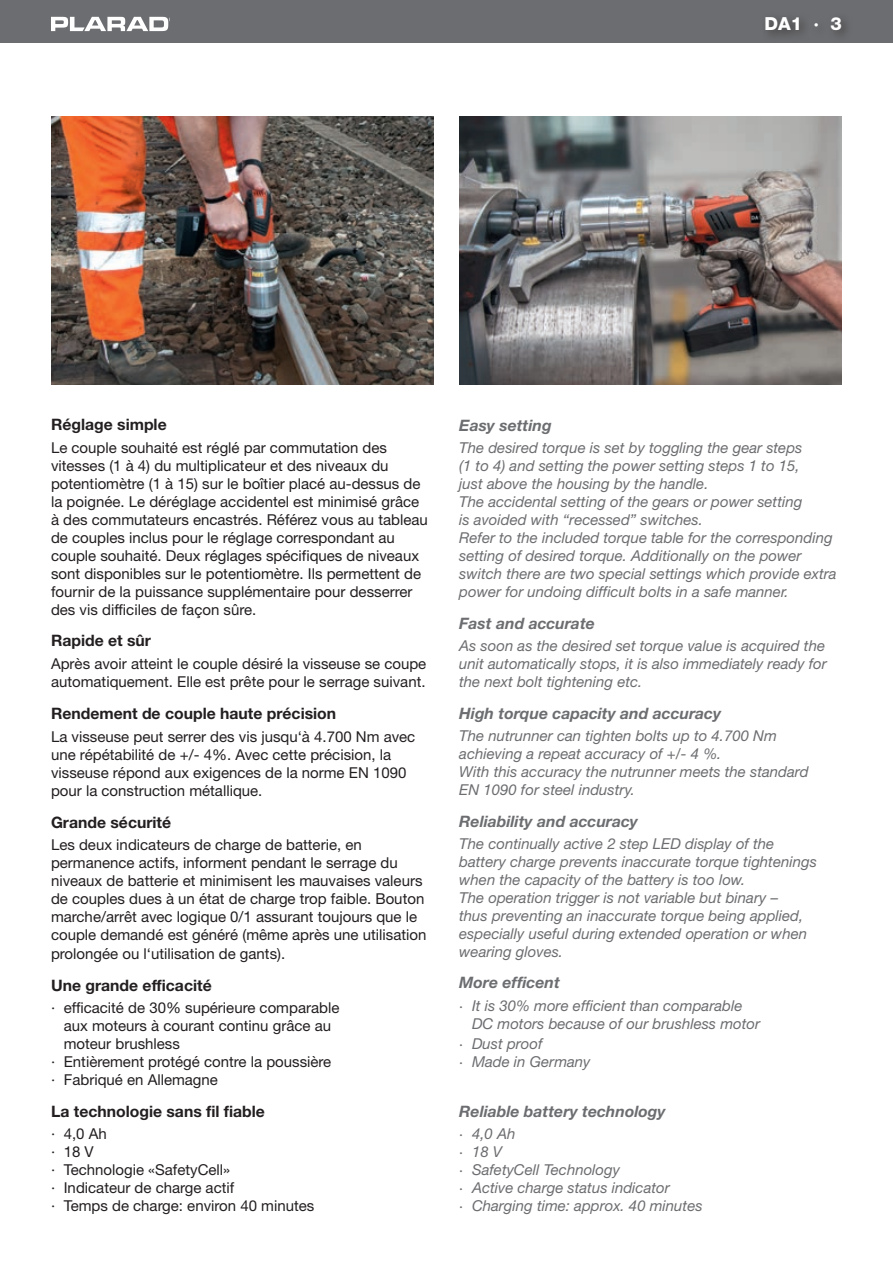
<style>
.page{position:relative;width:893px;height:1263px;background:#fff}
.page>*{position:absolute;margin:0;border:0;box-sizing:border-box;transform-origin:0 0}
.t1{font:800 18px "Helvetica Neue";color:#fff}
.t2{font:700 15.75px "Helvetica Neue";color:#231f20}
.t3{font:italic 700 15.75px "Helvetica Neue";color:#6c6d70}
.t4{font:15px/18px "Helvetica Neue";color:#231f20}
.t5{font:italic 15px/18px "Helvetica Neue";color:#6c6d70}
</style>
<div class="page">
<div style="left:0;top:0;width:893px;height:43px;background:#6c6d70"></div>
<div style="left:760px;top:11px;width:93px;height:32px;background:#231f20;opacity:.6"></div>
<svg style="left:51px;top:17px;width:117px;height:14px"></svg>
<img style="left:459px;top:117px;width:383px;height:268px">
<img style="left:51px;top:117px;width:383px;height:268px">
<p class="t1" style="left:765px;top:13px;width:79px">DA1 · 3</p>
<p class="t2" style="left:51px;top:415px;width:117px">Réglage simple</p>
<p class="t4" style="left:51px;top:438px;width:378px">Le couple souhaité est réglé par commutation des vitesses (1 à 4) du multiplicateur et des niveaux du potentiomètre (1 à 15) sur le boîtier placé au-dessus de la poignée. Le déréglage accidentel est minimisé grâce à des commutateurs encastrés. Référez vous au tableau de couples inclus pour le réglage correspondant au couple souhaité. Deux réglages spécifiques de niveaux sont disponibles sur le potentiomètre. Ils permettent de fournir de la puissance supplémentaire pour desserrer des vis difficiles de façon sûre.</p>
<p class="t2" style="left:51px;top:631px;width:102px">Rapide et sûr</p>
<p class="t4" style="left:51px;top:654px;width:377px">Après avoir atteint le couple désiré la visseuse se coupe automatiquement. Elle est prête pour le serrage suivant.</p>
<p class="t2" style="left:51px;top:704px;width:287px">Rendement de couple haute précision</p>
<p class="t4" style="left:51px;top:727px;width:366px">La visseuse peut serrer des vis jusqu‘à 4.700 Nm avec une répétabilité de +/- 4%. Avec cette précision, la visseuse répond aux exigences de la norme EN 1090 pour la construction métallique.</p>
<p class="t2" style="left:51px;top:813px;width:122px">Grande sécurité</p>
<p class="t4" style="left:51px;top:836px;width:377px">Les deux indicateurs de charge de batterie, en permanence actifs, informent pendant le serrage du niveaux de batterie et minimisent les mauvaises valeurs de couples dues à un état de charge trop faible. Bouton marche/arrêt avec logique 0/1 assurant toujours que le couple demandé est généré (même après une utilisation prolongée ou l‘utilisation de gants).</p>
<p class="t2" style="left:51px;top:976px;width:162px">Une grande efficacité</p>
<p class="t4" style="left:51px;top:999px;width:290px">· efficacité de 30% supérieure comparable</p>
<p class="t4" style="left:64px;top:1017px;width:269px">aux moteurs à courant continu grâce au</p>
<p class="t4" style="left:64px;top:1035px;width:118px">moteur brushless</p>
<p class="t4" style="left:51px;top:1053px;width:282px">· Entièrement protégé contre la poussière</p>
<p class="t4" style="left:51px;top:1071px;width:168px">· Fabriqué en Allemagne</p>
<p class="t2" style="left:51px;top:1102px;width:215px">La technologie sans fil fiable</p>
<p class="t4" style="left:51px;top:1125px;width:265px">· 4,0 Ah<br>· 18 V<br>· Technologie «SafetyCell»<br>· Indicateur de charge actif<br>· Temps de charge: environ 40 minutes</p>
<p class="t3" style="left:459px;top:415px;width:94px">Easy setting</p>
<p class="t5" style="left:459px;top:438px;width:379px">The desired torque is set by toggling the gear steps<br>(1 to 4) and setting the power setting steps 1 to 15,<br>just above the housing by the handle.<br>The accidental setting of the gears or power setting<br>is avoided with “recessed” switches.<br>Refer to the included torque table for the corresponding setting of desired torque. Additionally on the power switch there are two special settings which provide extra power for undoing difficult bolts in a safe manner.</p>
<p class="t3" style="left:459px;top:613px;width:137px">Fast and accurate</p>
<p class="t5" style="left:459px;top:636px;width:369px">As soon as the desired set torque value is acquired the unit automatically stops, it is also immediately ready for the next bolt tightening etc.</p>
<p class="t3" style="left:459px;top:703px;width:263px">High torque capacity and accuracy</p>
<p class="t5" style="left:459px;top:726px;width:351px">The nutrunner can tighten bolts up to 4.700 Nm achieving a repeat accuracy of +/- 4 %.<br>With this accuracy the nutrunner meets the standard EN 1090 for steel industry.</p>
<p class="t3" style="left:459px;top:811px;width:180px">Reliability and accuracy</p>
<p class="t5" style="left:459px;top:834px;width:359px">The continually active 2 step LED display of the battery charge prevents inaccurate torque tightenings when the capacity of the battery is too low.<br>The operation trigger is not variable but binary –<br>thus preventing an inaccurate torque being applied, especially useful during extended operation or when wearing gloves.</p>
<p class="t3" style="left:459px;top:973px;width:102px">More efficent</p>
<p class="t5" style="left:472px;top:996px;width:290px;text-indent:-13px">· It is 30% more efficient than comparable<br>DC motors because of our brushless motor</p>
<p class="t5" style="left:459px;top:1034px;width:133px">· Dust proof<br>· Made in Germany</p>
<p class="t3" style="left:459px;top:1102px;width:208px">Reliable battery technology</p>
<p class="t5" style="left:459px;top:1125px;width:245px">· 4,0 Ah<br>· 18 V<br>· SafetyCell Technology<br>· Active charge status indicator<br>· Charging time: approx. 40 minutes</p>
</div>
